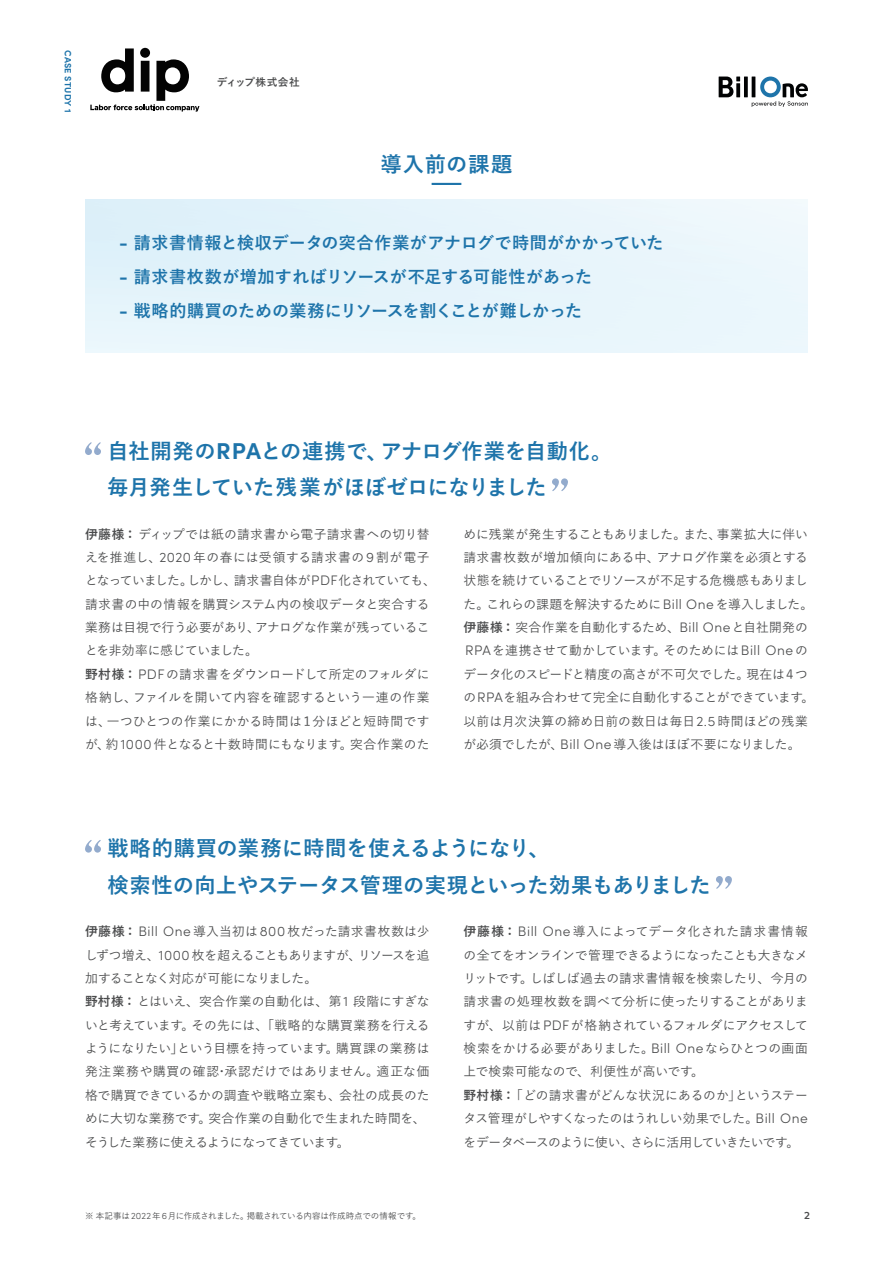
<style>
.page{position:relative;width:893px;height:1263px;background:#fff}
.page>*{position:absolute;margin:0;border:0;box-sizing:border-box;transform-origin:0 0}
.t1{font:700 21.3px/36.2px "Yu Go";color:#1e74aa}
.t2{font:700 16.95px "Yu Go";letter-spacing:.005em;color:#1e74aa}
.t3{font:700 16.95px "Yu Go";letter-spacing:-.02em;color:#1e74aa}
.t4{font:500 12.75px/23.4px "Yu Go";letter-spacing:-.01em;color:#4b4c4d}
.t5{font:700 11.7px "Texta";color:#4b4c4d}
.t6{font:700 10.65px "Yu Go";letter-spacing:.015em;color:#4b4c4d}
.t7{font:700 9.15px "Sofia Pro";letter-spacing:.02em;color:#1e74aa}
.t8{font:500 8.55px "Yu Go";letter-spacing:-.025em;color:#4b4c4d}
.s1{font-family:"Sofia Pro";font-size:18.3px}
.s2{font-family:"Sofia Pro";font-size:22.95px}
.s3{font-weight:700}
.s4{font-family:"Sofia Pro";font-weight:300;font-size:13.8px}
.s5{font-family:"Sofia Pro";font-weight:300;font-size:9.15px}
</style>
<div class="page">
<svg style="left:744px;top:77px;width:4px;height:20px"></svg>
<svg style="left:719px;top:77px;width:21px;height:20px"></svg>
<svg style="left:752px;top:77px;width:56px;height:30px"></svg>
<svg style="left:85px;top:442px;width:16px;height:13px"></svg>
<svg style="left:552px;top:478px;width:16px;height:13px"></svg>
<svg style="left:85px;top:840px;width:16px;height:13px"></svg>
<svg style="left:716px;top:876px;width:16px;height:13px"></svg>
<hr style="left:432px;top:183px;width:29px;height:2px;background:#1e74aa">
<svg style="left:90px;top:48px;width:109px;height:64px"></svg>
<p class="t7" style="left:75px;top:50px;width:64px;rotate:90deg">CASE STUDY 1</p>
<p class="t6" style="left:217px;top:76px;width:85px">ディップ株式会社</p>
<h1 class="t1" style="left:380px;top:146px;width:134px">導入前の課題</h1>
<h2 class="t2" style="left:119px;top:233px;width:546px"><span class="s1">-</span> 請求書情報と検収データの突合作業がアナログで時間がかかっていた</h2>
<h2 class="t2" style="left:119px;top:267px;width:475px"><span class="s1">-</span> 請求書枚数が増加すればリソースが不足する可能性があった</h2>
<h2 class="t3" style="left:119px;top:301px;width:465px"><span class="s1">-</span> 戦略的購買のための業務にリソースを割くことが難しかった</h2>
<h1 class="t1" style="left:85px;top:433px;width:529px;text-indent:22px">自社開発の<span class="s2">RPA</span>との連携で、アナログ作業を自動化。　毎月発生していた残業がほぼゼロになりました</h1>
<p class="t4" style="left:85px;top:520px;width:352px"><span class="s3">伊藤様：</span>ディップでは紙の請求書から電子請求書への切り替えを推進し、<span class="s4">2020</span> 年の春には受領する請求書の<span class="s4">9</span> 割が電子となっていました。しかし、請求書自体が<span class="s4">PDF</span>化されていても、請求書の中の情報を購買システム内の検収データと突合する業務は目視で行う必要があり、アナログな作業が残っていることを非効率に感じていました。<br><span class="s3">野村様：</span><span class="s4">PDF</span>の請求書をダウンロードして所定のフォルダに格納し、ファイルを開いて内容を確認するという一連の作業は、一つひとつの作業にかかる時間は１分ほどと短時間ですが、約 <span class="s4">1000</span> 件となると十数時間にもなります。突合作業のた</p>
<p class="t4" style="left:463px;top:520px;width:352px">めに残業が発生することもありました。また、事業拡大に伴い請求書枚数が増加傾向にある中、アナログ作業を必須とする状態を続けていることでリソースが不足する危機感もありました。これらの課題を解決するために<span class="s4">Bill One</span>を導入しました。<span class="s3">伊藤様：</span>突合作業を自動化するため、<span class="s4">Bill One</span>と自社開発の<span class="s4">RPA</span>を連携させて動かしています。そのためには<span class="s4">Bill One</span>のデータ化のスピードと精度の高さが不可欠でした。現在は４つの<span class="s4">RPA</span>を組み合わせて完全に自動化することができています。以前は月次決算の締め日前の数日は毎日<span class="s4">2.5</span> 時間ほどの残業が必須でしたが、<span class="s4">Bill One</span> 導入後はほぼ不要になりました。</p>
<h1 class="t1" style="left:85px;top:831px;width:627px;text-indent:22px">戦略的購買の業務に時間を使えるようになり、<br>　検索性の向上やステータス管理の実現といった効果もありました</h1>
<p class="t4" style="left:85px;top:918px;width:346px"><span class="s3">伊藤様：</span><span class="s4">Bill One</span> 導入当初は<span class="s4">800</span> 枚だった請求書枚数は少しずつ増え、<span class="s4">1000</span> 枚を超えることもありますが、リソースを追加することなく対応が可能になりました。<br><span class="s3">野村様：</span>とはいえ、突合作業の自動化は、第<span class="s4">1</span> 段階にすぎないと考えています。その先には、「戦略的な購買業務を行えるようになりたい」という目標を持っています。購買課の業務は発注業務や購買の確認・承認だけではありません。適正な価格で購買できているかの調査や戦略立案も、会社の成長のために大切な業務です。突合作業の自動化で生まれた時間を、そうした業務に使えるようになってきています。</p>
<p class="t4" style="left:463px;top:918px;width:346px"><span class="s3">伊藤様：</span><span class="s4">Bill One</span> 導入によってデータ化された請求書情報の全てをオンラインで管理できるようになったことも大きなメリットです。しばしば過去の請求書情報を検索したり、今月の請求書の処理枚数を調べて分析に使ったりすることがありますが、以前は<span class="s4">PDF</span>が格納されているフォルダにアクセスして検索をかける必要がありました。<span class="s4">Bill One</span>ならひとつの画面上で検索可能なので、利便性が高いです。<br><span class="s3">野村様：</span>「どの請求書がどんな状況にあるのか」というステータス管理がしやすくなったのはうれしい効果でした。<span class="s4">Bill One</span>をデータベースのように使い、さらに活用していきたいです。</p>
<p class="t8" style="left:85px;top:1208px;width:337px">※ 本記事は<span class="s5">2022</span>年<span class="s5">6</span>月に作成されました。掲載されている内容は作成時点での情報です。</p>
<p class="t5" style="left:804px;top:1209px;width:7px">2</p>
</div>
